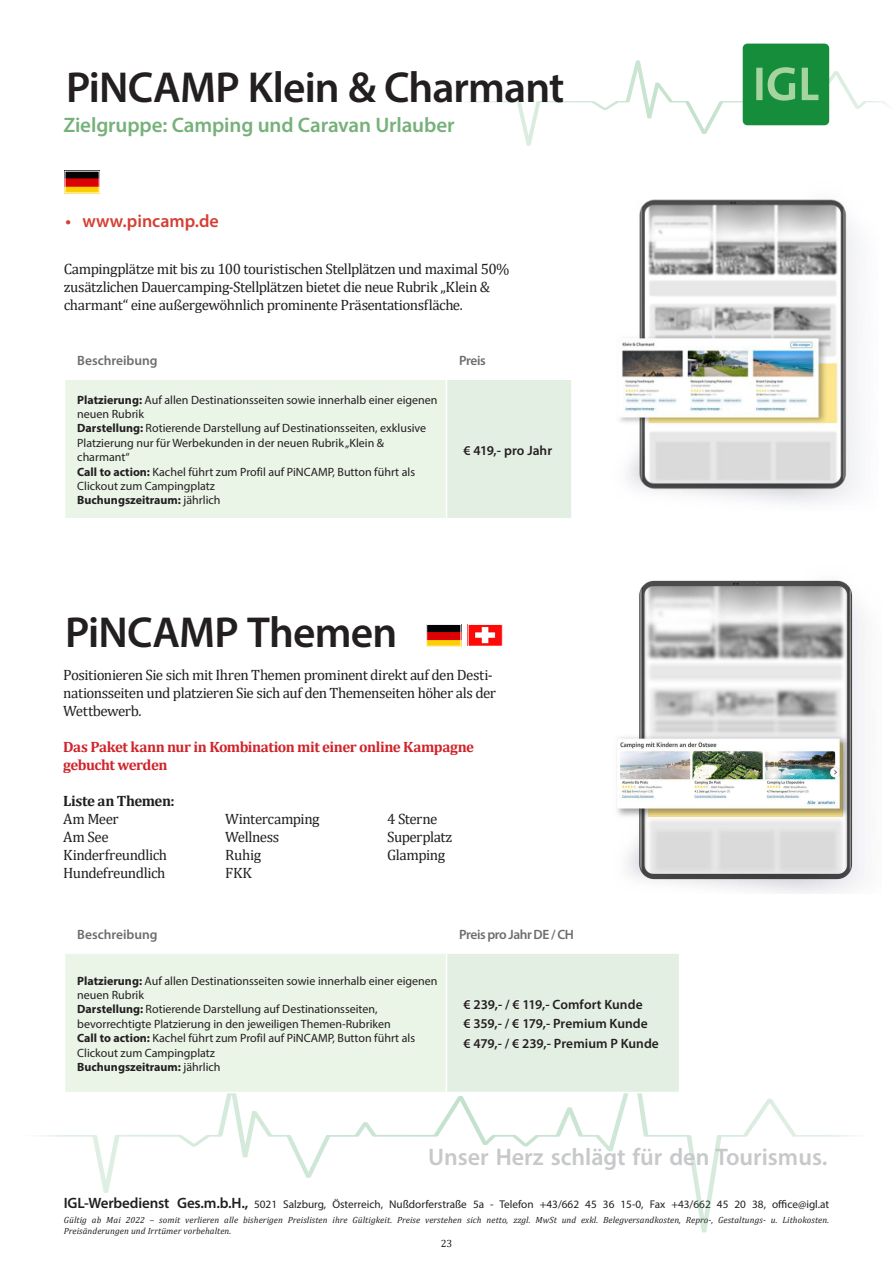
<style>
.page{position:relative;width:893px;height:1263px;background:#fff}
.page>*{position:absolute;margin:0;border:0;box-sizing:border-box;transform-origin:0 0}
.Ü_1{font:600 43.5px "Myriad Pro";letter-spacing:-.02em;color:#231f20}
.t1{font:600 24px "Myriad Pro";color:#c7c8ca}
.Subhead_grün{font:600 21px "Myriad Pro";letter-spacing:-.005em;color:#77b17a}
.t2{font:600 18px "Myriad Pro";color:#d53f33}
.Fließtext{font:15px/18px "Cambria";letter-spacing:-.03em;color:#231f20}
.Fließtext-2{font:700 15px/18px "Cambria";letter-spacing:-.035em;color:#d1232a}
.Fließtext-3{font:700 15px "Cambria";letter-spacing:-.025em;color:#231f20}
.t3{font:600 13.5px "Myriad Pro";letter-spacing:.005em;color:#231f20}
.t4{font:600 13.5px "Myriad Pro";color:#6c6d70}
.t5{font:600 13.5px "Myriad Pro";letter-spacing:-.035em;color:#6c6d70}
.t6{font:12px/14.4px "Myriad Pro";color:#231f20}
.t7{font:700 12px "Myriad Pro";color:#231f20}
.t8{font:11.25px "Myriad Pro";color:#231f20}
.t9{font:10.5px "Cambria";color:#231f20}
.t10{font:italic 9px/10.5px "Cambria";letter-spacing:.01em;color:#231f20}
.s1{font-weight:700}
.s2{font-weight:400}
.s3{color:#fff}
.s4{font-weight:600;font-size:15px}
</style>
<div class="page">
<div style="left:743px;top:44px;width:86px;height:81px;background:#168d3b;border-radius:5px"></div>
<svg style="left:464px;top:60px;width:424px;height:86px"></svg>
<svg style="left:38px;top:1093px;width:818px;height:139px"></svg>
<img style="left:67px;top:173px;width:31px;height:18px">
<div style="left:65px;top:379px;width:381px;height:140px;background:#eaf4e7"></div>
<div style="left:446px;top:379px;width:126px;height:140px;background:#e4efe3"></div>
<hr style="left:446px;top:380px;width:1px;height:138px;background:#fff">
<hr style="left:571px;top:380px;width:2px;height:138px;background:#fff">
<hr style="left:64px;top:518px;width:382px;height:1px;background:#fff">
<hr style="left:446px;top:518px;width:127px;height:1px;background:#fff">
<hr style="left:64px;top:378px;width:382px;height:2px;background:#fff">
<hr style="left:446px;top:378px;width:127px;height:2px;background:#fff">
<img style="left:619px;top:199px;width:239px;height:305px">
<div style="left:65px;top:953px;width:381px;height:139px;background:#eaf4e7"></div>
<div style="left:446px;top:953px;width:234px;height:139px;background:#e4efe3"></div>
<hr style="left:446px;top:954px;width:1px;height:138px;background:#fff">
<hr style="left:679px;top:954px;width:1px;height:138px;background:#fff">
<hr style="left:64px;top:952px;width:382px;height:2px;background:#fff">
<hr style="left:446px;top:952px;width:234px;height:2px;background:#fff">
<img style="left:428px;top:626px;width:31px;height:19px">
<div style="left:426px;top:624px;width:35px;height:23px;border:1px solid #fff"></div>
<img style="left:470px;top:626px;width:31px;height:19px">
<div style="left:468px;top:624px;width:35px;height:23px;border:1px solid #fff"></div>
<img style="left:616px;top:580px;width:249px;height:313px">
<p class="Ü_1" style="left:66px;top:59px;width:500px">PiNCAMP Klein &amp; Charmant</p>
<p class="Subhead_grün" style="left:63px;top:111px;width:393px">Zielgruppe: Camping und Caravan Urlauber</p>
<p class="t2" style="left:65px;top:209px;width:155px">• www.pincamp.de</p>
<p class="Fließtext" style="left:64px;top:260px;width:447px">Campingplätze mit bis zu 100 touristischen Stellplätzen und maximal 50% zusätzlichen Dauercamping-Stellplätzen bietet die neue Rubrik „Klein &amp; charmant“ eine außergewöhnlich prominente Präsentationsfläche.</p>
<p class="t4" style="left:77px;top:352px;width:82px">Beschreibung</p>
<p class="t4" style="left:459px;top:352px;width:28px">Preis</p>
<p class="t6" style="left:77px;top:392px;width:362px"><span class="s1">Platzierung:</span> Auf allen Destinationsseiten sowie innerhalb einer eigenen neuen Rubrik</p>
<p class="t6" style="left:77px;top:421px;width:350px"><span class="s1">Darstellung:</span> Rotierende Darstellung auf Destinationsseiten, exklusive<br>Platzierung nur für Werbekunden in der neuen Rubrik „Klein &amp; charmant“</p>
<p class="t6" style="left:77px;top:464px;width:339px"><span class="s1">Call to action:</span> Kachel führt zum Profil auf PiNCAMP, Button führt als<br>Clickout zum Campingplatz</p>
<p class="t7" style="left:77px;top:493px;width:145px">Buchungszeitraum: <span class="s2">jährlich</span></p>
<p class="t3" style="left:463px;top:441px;width:90px"><span class="s3">€</span> 419,- pro Jahr</p>
<p class="Ü_1" style="left:65px;top:605px;width:334px">PiNCAMP Themen</p>
<p class="Fließtext" style="left:63px;top:666px;width:434px">Positionieren Sie sich mit Ihren Themen prominent direkt auf den Desti&shy;nationsseiten und platzieren Sie sich auf den Themenseiten höher als der<br>Wettbewerb.</p>
<p class="Fließtext-2" style="left:63px;top:738px;width:412px">Das Paket kann nur in Kombination mit einer online Kampagne gebucht werden</p>
<p class="Fließtext-3" style="left:63px;top:791px;width:113px">Liste an Themen:</p>
<p class="Fließtext" style="left:63px;top:810px;width:57px">Am Meer</p>
<p class="Fließtext" style="left:225px;top:810px;width:96px">Wintercamping</p>
<p class="Fließtext" style="left:387px;top:810px;width:52px">4 Sterne</p>
<p class="Fließtext" style="left:63px;top:828px;width:47px">Am See</p>
<p class="Fließtext" style="left:225px;top:828px;width:56px">Wellness</p>
<p class="Fließtext" style="left:387px;top:828px;width:67px">Superplatz</p>
<p class="Fließtext" style="left:63px;top:846px;width:105px">Kinderfreundlich</p>
<p class="Fließtext" style="left:225px;top:846px;width:37px">Ruhig</p>
<p class="Fließtext" style="left:387px;top:846px;width:59px">Glamping</p>
<p class="Fließtext" style="left:63px;top:864px;width:104px">Hundefreundlich</p>
<p class="Fließtext" style="left:225px;top:864px;width:28px">FKK</p>
<p class="t4" style="left:77px;top:926px;width:82px">Beschreibung</p>
<p class="t5" style="left:459px;top:926px;width:116px">Preis pro Jahr DE / CH</p>
<p class="t6" style="left:77px;top:973px;width:362px"><span class="s1">Platzierung:</span> Auf allen Destinationsseiten sowie innerhalb einer eigenen neuen Rubrik</p>
<p class="t6" style="left:77px;top:1002px;width:315px"><span class="s1">Darstellung:</span> Rotierende Darstellung auf Destinationsseiten, bevorrechtigte Platzierung in den jeweiligen Themen-Rubriken</p>
<p class="t6" style="left:77px;top:1031px;width:339px"><span class="s1">Call to action:</span> Kachel führt zum Profil auf PiNCAMP, Button führt als<br>Clickout zum Campingplatz</p>
<p class="t7" style="left:77px;top:1059px;width:145px">Buchungszeitraum: <span class="s2">jährlich</span></p>
<p class="t3" style="left:463px;top:996px;width:181px"><span class="s3">€</span> 239,- / <span class="s3">€</span> 119,- Comfort Kunde</p>
<p class="t3" style="left:463px;top:1015px;width:186px"><span class="s3">€</span> 359,- / <span class="s3">€</span> 179,- Premium Kunde</p>
<p class="t3" style="left:463px;top:1035px;width:197px"><span class="s3">€</span> 479,- / <span class="s3">€</span> 239,- Premium P Kunde</p>
<h2 class="t1" style="left:428px;top:1141px;width:401px">Unser Herz schlägt für den Tourismus.</h2>
<p class="t8" style="left:64px;top:1197px;width:767px"><span class="s4">IGL-Werbedienst Ges.m.b.H.,</span> 5021 Salzburg, Österreich, Nußdorferstraße 5a - Telefon +43/662 45 36 15-0, Fax +43/662 45 20 38, office@igl.at</p>
<p class="t10" style="left:64px;top:1214px;width:767px">Gültig ab Mai 2022 – somit verlieren alle bisherigen Preislisten ihre Gültigkeit. Preise verstehen sich netto, zzgl. MwSt und exkl. Belegversandkosten, Repro-, Gestaltungs- u. Lithokosten.<br>Preisänderungen und Irrtümer vorbehalten.</p>
<p class="t9" style="left:441px;top:1237px;width:13px">23</p>
</div>
